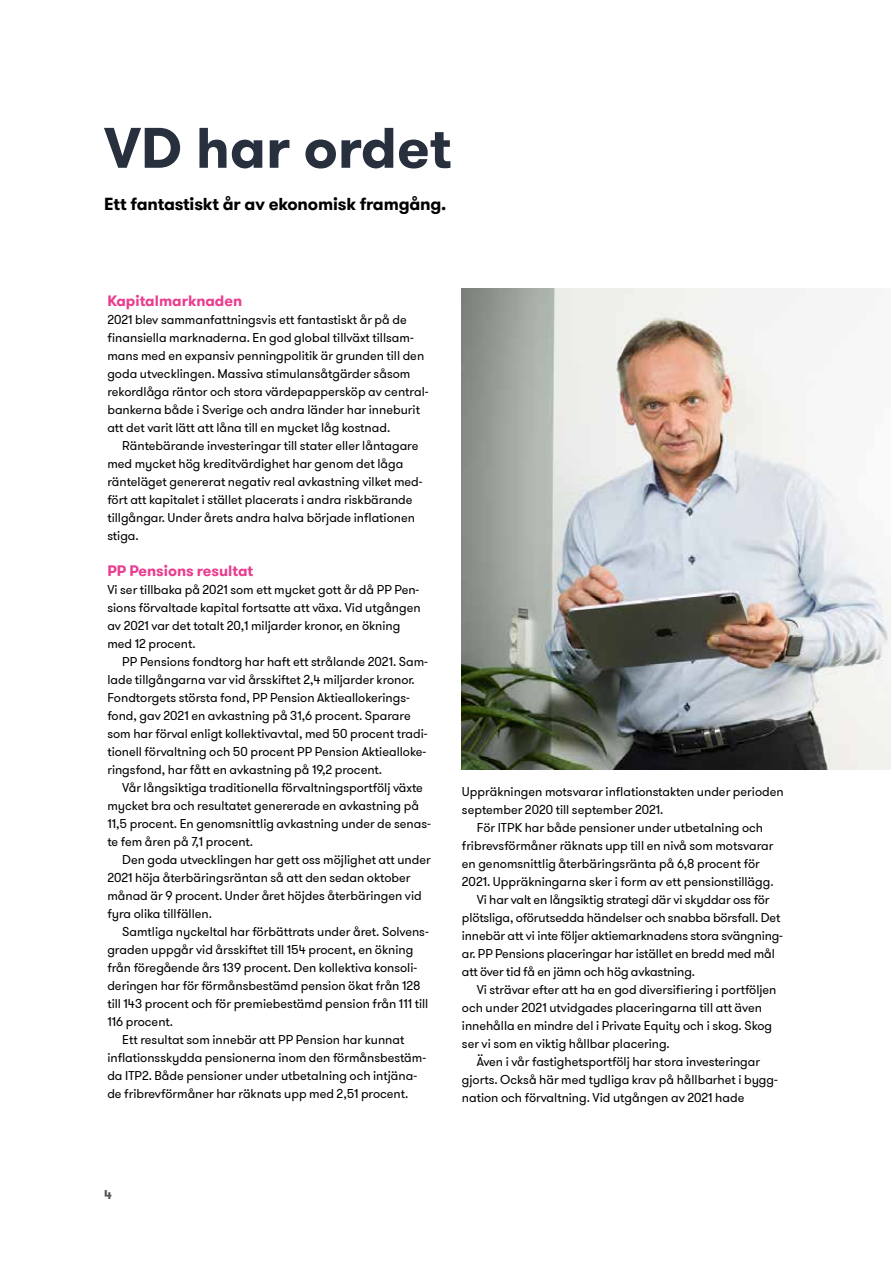
<style>
.page{position:relative;width:893px;height:1263px;background:#fff}
.page>*{position:absolute;margin:0;border:0;box-sizing:border-box;transform-origin:0 0}
.t1{font:700 57px "GT Walsheim";color:#282f3d}
.t2{font:700 17.25px "GT Walsheim";letter-spacing:-.01em;color:#000}
.t3{font:700 15px "GT Walsheim";color:#e93e8f}
.t4{font:12.75px/18px "GT Walsheim";color:#000}
.t5{font:700 12.75px "GT Walsheim";color:#575756}
</style>
<div class="page">
<img style="left:462px;top:288px;width:429px;height:482px">
<h1 class="t1" style="left:104px;top:111px;width:349px">VD har ordet</h1>
<h2 class="t2" style="left:104px;top:193px;width:344px">Ett fantastiskt år av ekonomisk framgång.</h2>
<p class="t3" style="left:107px;top:291px;width:136px">Kapitalmarknaden</p>
<p class="t4" style="left:107px;top:311px;width:323px">2021 blev sammanfattningsvis ett fantastiskt år på de finansiella marknaderna. En god global tillväxt tillsam&shy;mans med en expansiv penningpolitik är grunden till den goda utvecklingen. Massiva stimulansåtgärder såsom rekordlåga räntor och stora värdepappersköp av central&shy;bankerna både i Sverige och andra länder har inneburit att det varit lätt att låna till en mycket låg kostnad.</p>
<p class="t4" style="left:107px;top:437px;width:317px;text-indent:15px">Räntebärande investeringar till stater eller låntagare med mycket hög kreditvärdighet har genom det låga ränteläget genererat negativ real avkastning vilket med&shy;fört att kapitalet i stället placerats i andra riskbärande tillgångar. Under årets andra halva började inflationen stiga.</p>
<p class="t3" style="left:107px;top:561px;width:148px">PP Pensions resultat</p>
<p class="t4" style="left:107px;top:581px;width:315px">Vi ser tillbaka på 2021 som ett mycket gott år då PP Pen&shy;sions förvaltade kapital fortsatte att växa. Vid utgången av 2021 var det totalt 20,1 miljarder kronor, en ökning med 12 procent.</p>
<p class="t4" style="left:107px;top:653px;width:322px;text-indent:15px">PP Pensions fondtorg har haft ett strålande 2021. Sam&shy;lade tillgångarna var vid årsskiftet 2,4 miljarder kronor.<br>Fondtorgets största fond, PP Pension Aktieallokerings&shy;fond, gav 2021 en avkastning på 31,6 procent. Sparare som har förval enligt kollektivavtal, med 50 procent tradi&shy;tionell förvaltning och 50 procent PP Pension Aktiealloke&shy;ringsfond, har fått en avkastning på 19,2 procent.</p>
<p class="t4" style="left:107px;top:779px;width:325px;text-indent:15px">Vår långsiktiga traditionella förvaltningsportfölj växte mycket bra och resultatet genererade en avkastning på 11,5 procent. En genomsnittlig avkastning under de senas&shy;te fem åren på 7,1 procent.</p>
<p class="t4" style="left:107px;top:851px;width:325px;text-indent:15px">Den goda utvecklingen har gett oss möjlighet att under 2021 höja återbäringsräntan så att den sedan oktober månad är 9 procent. Under året höjdes återbäringen vid fyra olika tillfällen.</p>
<p class="t4" style="left:122px;top:923px;width:308px">Samtliga nyckeltal har förbättrats under året. Solvens-</p>
<p class="t4" style="left:107px;top:941px;width:307px">graden uppgår vid årsskiftet till 154 procent, en ökning</p>
<p class="t4" style="left:107px;top:959px;width:311px">från föregående års 139 procent. Den kollektiva konsoli-</p>
<p class="t4" style="left:107px;top:977px;width:315px">deringen har för förmånsbestämd pension ökat från 128</p>
<p class="t4" style="left:107px;top:995px;width:322px">till 143 procent och för premiebestämd pension från 111 till</p>
<p class="t4" style="left:107px;top:1013px;width:67px">116 procent.</p>
<p class="t4" style="left:122px;top:1031px;width:284px">Ett resultat som innebär att PP Pension har kunnat</p>
<p class="t4" style="left:107px;top:1049px;width:320px">inflationsskydda pensionerna inom den förmånsbestäm-</p>
<p class="t4" style="left:107px;top:1067px;width:311px">da ITP2. Både pensioner under utbetalning och intjäna-</p>
<p class="t4" style="left:107px;top:1085px;width:302px">de fribrevförmåner har räknats upp med 2,51 procent.</p>
<p class="t4" style="left:462px;top:783px;width:323px">Uppräkningen motsvarar inflationstakten under perioden</p>
<p class="t4" style="left:462px;top:801px;width:203px">september 2020 till september 2021.</p>
<p class="t4" style="left:477px;top:819px;width:288px">För ITPK har både pensioner under utbetalning och</p>
<p class="t4" style="left:462px;top:837px;width:313px">fribrevsförmåner räknats upp till en nivå som motsvarar</p>
<p class="t4" style="left:462px;top:855px;width:299px">en genomsnittlig återbäringsränta på 6,8 procent för</p>
<p class="t4" style="left:462px;top:873px;width:313px">2021. Uppräkningarna sker i form av ett pensionstillägg.</p>
<p class="t4" style="left:477px;top:891px;width:294px">Vi har valt en långsiktig strategi där vi skyddar oss för</p>
<p class="t4" style="left:462px;top:909px;width:320px">plötsliga, oförutsedda händelser och snabba börsfall. Det</p>
<p class="t4" style="left:462px;top:927px;width:323px">innebär att vi inte följer aktiemarknadens stora svängning-</p>
<p class="t4" style="left:462px;top:945px;width:314px">ar. PP Pensions placeringar har istället en bredd med mål</p>
<p class="t4" style="left:462px;top:963px;width:235px">att över tid få en jämn och hög avkastning.</p>
<p class="t4" style="left:477px;top:981px;width:301px">Vi strävar efter att ha en god diversifiering i portföljen</p>
<p class="t4" style="left:462px;top:999px;width:301px">och under 2021 utvidgades placeringarna till att även</p>
<p class="t4" style="left:462px;top:1017px;width:312px">innehålla en mindre del i Private Equity och i skog. Skog</p>
<p class="t4" style="left:462px;top:1035px;width:209px">ser vi som en viktig hållbar placering.</p>
<p class="t4" style="left:477px;top:1053px;width:285px">Även i vår fastighetsportfölj har stora investeringar</p>
<p class="t4" style="left:462px;top:1071px;width:317px">gjorts. Också här med tydliga krav på hållbarhet i bygg-</p>
<p class="t4" style="left:462px;top:1089px;width:284px">nation och förvaltning. Vid utgången av 2021 hade</p>
<p class="t5" style="left:104px;top:1186px;width:9px">4</p>
</div>
